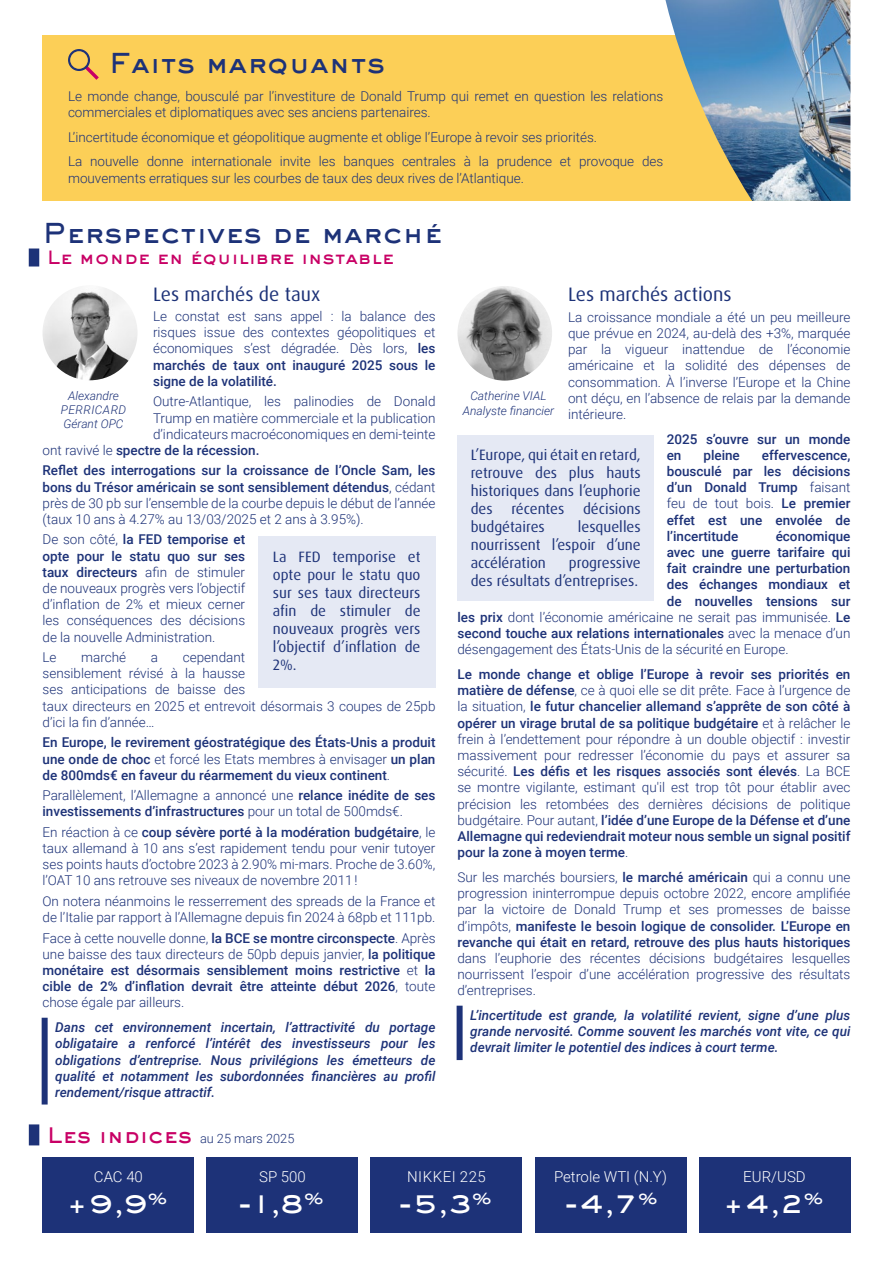
<style>
.page{position:relative;width:893px;height:1263px;background:#fff}
.page>*{position:absolute;margin:0;border:0;box-sizing:border-box;transform-origin:0 0}
.t1{font:800 27px "Sackers Gothic Std";color:#1d3278}
.t2{font:800 27px "Sackers Gothic Std";color:#fff}
.t3{font:19.5px "Dax Pro";color:#1d3278}
.t4{font:800 18px "Sackers Gothic Std";color:#c80065}
.t5{font:15px/18px "Dax Pro";color:#1d3278;text-align:justify}
.t6{font:300 15px "Roboto";color:#fff}
.t7{font:300 15px "Roboto";letter-spacing:.035em;color:#fff}
.t8{font:300 13.5px/16.2px "Roboto";color:#1d3278;text-align:justify}
.t9{font:500 13.5px/16.2px "Roboto";color:#1d3278;text-align:justify}
.t10{font:italic 500 13.5px/16.2px "Roboto";color:#1d3278;text-align:justify}
.t11{font:300 12.75px "Roboto";color:#1d3278}
.t12{font:italic 300 12px/14.4px "Roboto";color:#1d3278;text-align:center}
.s1{font-weight:500}
.s2{font-weight:300}
.s3{font-family:"Sackers Gothic Std";font-weight:800;font-size:21px;color:#c80065}
</style>
<div class="page">
<div style="left:29px;top:248px;width:10px;height:18px;background:#1d3278"></div>
<div style="left:42px;top:1018px;width:6px;height:86px;background:#1d3278"></div>
<div style="left:457px;top:1006px;width:6px;height:54px;background:#1d3278"></div>
<div style="left:457px;top:435px;width:197px;height:166px;background:#e5e9f4"></div>
<img style="left:457px;top:286px;width:95px;height:95px;border-radius:47px">
<div style="left:29px;top:1124px;width:10px;height:21px;background:#1d3278"></div>
<div style="left:43px;top:1157px;width:151px;height:75px;background:#1d3278"></div>
<div style="left:207px;top:1157px;width:151px;height:75px;background:#1d3278"></div>
<div style="left:371px;top:1157px;width:151px;height:75px;background:#1d3278"></div>
<div style="left:535px;top:1157px;width:151px;height:75px;background:#1d3278"></div>
<div style="left:699px;top:1157px;width:151px;height:75px;background:#1d3278"></div>
<img style="left:43px;top:285px;width:95px;height:95px;border-radius:48px">
<div style="left:43px;top:35px;width:807px;height:166px;background:#fccf57"></div>
<svg style="left:68px;top:49px;width:31px;height:31px"></svg>
<img style="left:665px;top:0;width:185px;height:201px">
<div style="left:258px;top:536px;width:177px;height:152px;background:#e5e9f4"></div>
<h1 class="t1" style="left:109px;top:45px;width:278px">Faits marquants</h1>
<p class="t8" style="left:68px;top:87px;width:597px">Le monde change, bousculé par l’investiture de Donald Trump qui remet en question les relations commerciales et diplomatiques avec ses anciens partenaires.</p>
<p class="t8" style="left:68px;top:124px;width:597px;line-height:24.8px">L’incertitude économique et géopolitique augmente et oblige l’Europe à revoir ses priorités.<br>La nouvelle donne internationale invite les banques centrales à la prudence et provoque des</p>
<p class="t8" style="left:68px;top:169px;width:458px">mouvements erratiques sur les courbes de taux des deux rives de l’Atlantique.</p>
<h1 class="t1" style="left:43px;top:215px;width:401px">Perspectives de marché</h1>
<h3 class="t4" style="left:47px;top:246px;width:349px">Le monde en équilibre instable</h3>
<h2 class="t3" style="left:153px;top:281px;width:169px">Les marchés de taux</h2>
<p class="t8" style="left:153px;top:308px;width:284px">Le constat est sans appel : la balance des risques issue des contextes géopolitiques et économiques s’est dégradée. Dès lors, <span class="s1">les marchés de taux ont inauguré 2025 sous le signe de la volatilité.</span></p>
<p class="t8" style="left:153px;top:393px;width:284px">Outre-Atlantique, les palinodies de Donald</p>
<p class="t8" style="left:153px;top:409px;width:284px">Trump en matière commerciale et la publication</p>
<p class="t8" style="left:153px;top:425px;width:284px">d’indicateurs macroéconomiques en demi-teinte</p>
<p class="t9" style="left:43px;top:441px;width:218px"><span class="s2">ont ravivé le</span> spectre de la récession.</p>
<p class="t8" style="left:43px;top:462px;width:394px"><span class="s1">Reflet des interrogations sur la croissance de l’Oncle Sam, les bons du Trésor américain se sont sensiblement détendus</span>, cédant près de 30 pb sur l’ensemble de la courbe depuis le début de l’année (taux 10 ans à 4.27% au 13/03/2025 et 2 ans à 3.95%).</p>
<p class="t8" style="left:43px;top:531px;width:204px">De son côté, <span class="s1">la FED temporise et opte pour le statu quo sur ses taux directeurs</span> afin de stimuler de nouveaux progrès vers l’objectif d’inflation de 2% et mieux cerner les conséquences des décisions de la nouvelle Administration.</p>
<p class="t8" style="left:43px;top:649px;width:16px">Le</p>
<p class="t8" style="left:81px;top:649px;width:46px">marché</p>
<p class="t8" style="left:151px;top:649px;width:9px">a</p>
<p class="t12" style="left:61px;top:388px;width:67px">Alexandre<br>PERRICARD<br>Gérant OPC</p>
<p class="t5" style="left:273px;top:548px;width:149px">La FED temporise et opte pour le statu quo sur ses taux directeurs afin de stimuler de nouveaux progrès vers l’objectif d’inflation de 2%.</p>
<p class="t8" style="left:43px;top:649px;width:394px;text-align:left;text-indent:140px">cependant<br>sensiblement révisé à la hausse<br>ses anticipations de baisse des<br>taux directeurs en 2025 et entrevoit désormais 3 coupes de 25pb d’ici la fin d’année…</p>
<p class="t9" style="left:43px;top:734px;width:394px">En Europe, le revirement géostratégique des États-Unis a produit une onde de choc <span class="s2">et forcé les Etats membres à envisager</span> un plan de 800mds€ en faveur du réarmement du vieux continent<span class="s2">.</span></p>
<p class="t8" style="left:43px;top:787px;width:394px">Parallèlement, l’Allemagne a annoncé une <span class="s1">relance inédite de ses investissements d’infrastructures</span> pour un total de 500mds€.</p>
<p class="t8" style="left:43px;top:823px;width:394px">En réaction à ce <span class="s1">coup sévère porté à la modération budgétaire</span>, le taux allemand à 10 ans s’est rapidement tendu pour venir tutoyer ses points hauts d’octobre 2023 à 2.90% mi-mars. Proche de 3.60%, l’OAT 10 ans retrouve ses niveaux de novembre 2011 !</p>
<p class="t8" style="left:43px;top:892px;width:394px">On notera néanmoins le resserrement des spreads de la France et de l’Italie par rapport à l’Allemagne depuis fin 2024 à 68pb et 111pb.</p>
<p class="t9" style="left:43px;top:929px;width:394px"><span class="s2">Face à cette nouvelle donne,</span> la BCE se montre circonspecte<span class="s2">. Après une baisse des taux directeurs de 50pb depuis janvier,</span> la politique monétaire est désormais sensiblement moins restrictive <span class="s2">et</span> la cible de 2% d’inflation devrait être atteinte début 2026<span class="s2">, toute chose égale par ailleurs.</span></p>
<p class="t10" style="left:55px;top:1019px;width:382px">Dans cet environnement incertain, l’attractivité du portage obligataire a renforcé l’intérêt des investisseurs pour les obligations d’entreprise. Nous privilégions les émetteurs de qualité et notamment les subordonnées financières au profil rendement/risque attractif.</p>
<h2 class="t3" style="left:568px;top:282px;width:165px">Les marchés actions</h2>
<p class="t8" style="left:568px;top:308px;width:284px">La croissance mondiale a été un peu meilleure que prévue en 2024, au-delà des +3%, marquée par la vigueur inattendue de l’économie américaine et la solidité des dépenses de consommation. À l’inverse l’Europe et la Chine ont déçu, en l’absence de relais par la demande intérieure.</p>
<p class="t9" style="left:667px;top:430px;width:185px">2025 s’ouvre sur un monde en</p>
<p class="t12" style="left:463px;top:388px;width:93px">Catherine VIAL<br>Analyste financier</p>
<p class="t5" style="left:471px;top:446px;width:172px">L’Europe, qui était en retard, retrouve des plus hauts historiques dans l’euphorie des récentes décisions budgétaires</p>
<p class="t9" style="left:667px;top:446px;width:185px;text-indent:95px">effervescence, bousculé par les décisions d’un Donald Trump <span class="s2">faisant feu de tout bois.</span> Le premier effet est une envolée de l’incertitude</p>
<p class="t9" style="left:703px;top:446px;width:38px">pleine</p>
<p class="t5" style="left:471px;top:518px;width:172px;text-indent:107px">lesquelles nourrissent l’espoir d’une accélération</p>
<p class="t9" style="left:776px;top:527px;width:76px">économique</p>
<p class="t9" style="left:667px;top:544px;width:185px">avec une guerre tarifaire qui</p>
<p class="t9" style="left:667px;top:560px;width:185px">fait craindre une perturbation</p>
<p class="t9" style="left:667px;top:576px;width:185px">des échanges mondiaux et</p>
<p class="t9" style="left:667px;top:592px;width:185px">de nouvelles tensions sur</p>
<p class="t8" style="left:457px;top:608px;width:394px"><span class="s1">les prix</span> dont l’économie américaine ne serait pas immunisée. <span class="s1">Le</span></p>
<p class="t9" style="left:457px;top:625px;width:394px">second touche aux relations internationales <span class="s2">avec la menace d’un</span></p>
<p class="t8" style="left:457px;top:641px;width:333px">désengagement des États-Unis de la sécurité en Europe.</p>
<p class="t8" style="left:457px;top:666px;width:394px"><span class="s1">Le monde change et oblige l’Europe à revoir ses priorités en matière de défense</span>, ce à quoi elle se dit prête. Face à l’urgence de la situation, <span class="s1">le futur chancelier allemand s’apprête de son côté à opérer un virage brutal de sa politique budgétaire</span> et à relâcher le frein à l’endettement pour répondre à un double objectif : investir massivement pour redresser l’économie du pays et assurer sa sécurité. <span class="s1">Les défis et les risques associés sont élevés</span>. La BCE se montre vigilante, estimant qu'il est trop tôt pour établir avec précision les retombées des dernières décisions de politique budgétaire. Pour autant, <span class="s1">l’idée d’une Europe de la Défense et d’une Allemagne qui redeviendrait moteur nous semble un signal positif pour la zone à moyen terme</span>.</p>
<p class="t8" style="left:457px;top:868px;width:394px">Sur les marchés boursiers, <span class="s1">le marché américain</span> qui a connu une progression ininterrompue depuis octobre 2022, encore amplifiée par la victoire de Donald Trump et ses promesses de baisse d’impôts, <span class="s1">manifeste le besoin logique de consolider. L’Europe en revanche qui était en retard, retrouve des plus hauts historiques</span></p>
<p class="t8" style="left:457px;top:949px;width:394px">dans l’euphorie des récentes décisions budgétaires lesquelles nourrissent l’espoir d’une accélération progressive des résultats d’entreprises.</p>
<p class="t10" style="left:470px;top:1007px;width:382px">L’incertitude est grande, la volatilité revient, signe d’une plus grande nervosité. Comme souvent les marchés vont vite, ce qui devrait limiter le potentiel des indices à court terme.</p>
<p class="t5" style="left:471px;top:554px;width:172px;text-align:right">progressive<br>des résultats d’entreprises.</p>
<p class="t11" style="left:47px;top:1129px;width:249px"><span class="s3">Les indices</span> au 25 mars 2025</p>
<p class="t6" style="left:94px;top:1166px;width:51px">CAC 40</p>
<h1 class="t2" style="left:65px;top:1185px;width:104px">+9,9<sup>%</sup></h1>
<p class="t6" style="left:259px;top:1166px;width:48px">SP 500</p>
<h1 class="t2" style="left:237px;top:1185px;width:89px">-1,8<sup>%</sup></h1>
<p class="t7" style="left:407px;top:1166px;width:80px">NIKKEI 225</p>
<h1 class="t2" style="left:397px;top:1185px;width:96px">-5,3<sup>%</sup></h1>
<p class="t6" style="left:554px;top:1166px;width:114px">Petrole WTI (N.Y)</p>
<h1 class="t2" style="left:563px;top:1185px;width:96px">-4,7<sup>%</sup></h1>
<p class="t6" style="left:743px;top:1166px;width:64px">EUR/USD</p>
<h1 class="t2" style="left:721px;top:1185px;width:104px">+4,2<sup>%</sup></h1>
</div>
